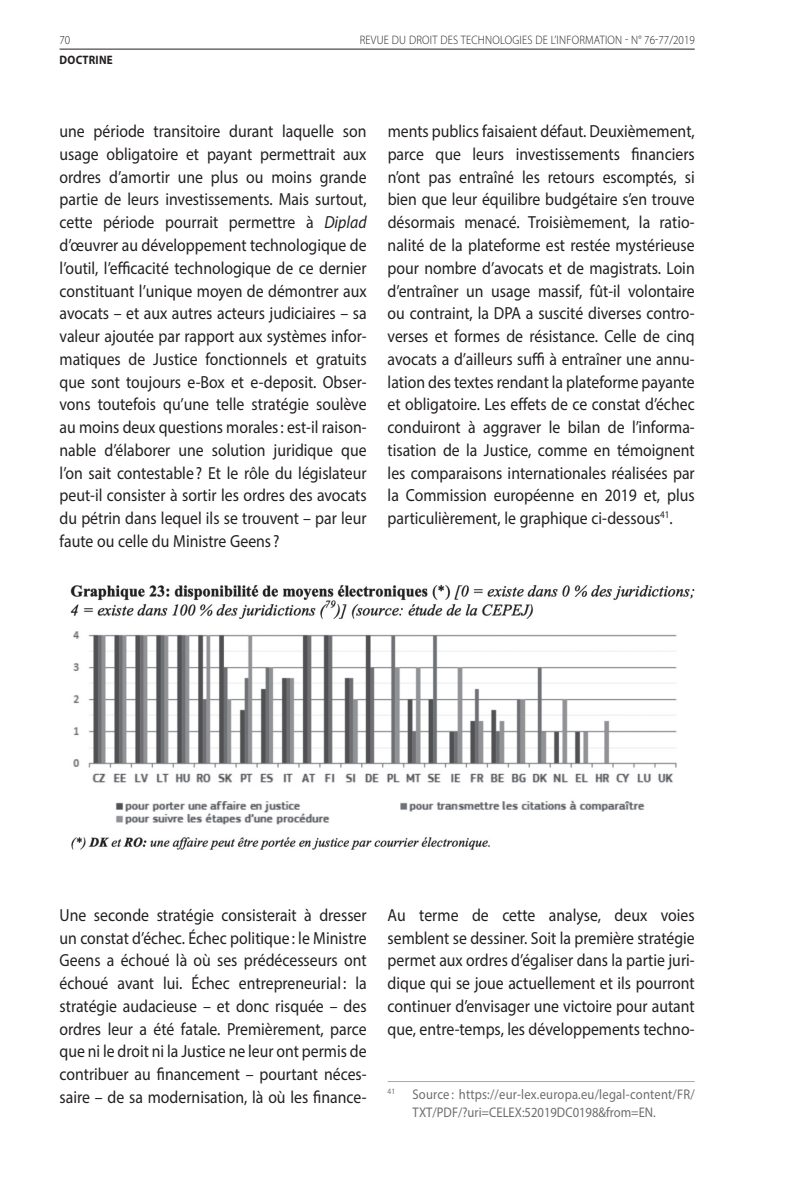
<style>
.page{position:relative;width:794px;height:1191px;background:#fff}
.page>*{position:absolute;margin:0;border:0;box-sizing:border-box;transform-origin:0 0}
.t1{font:17.5px/22.8px "Myriad Pro";color:#231f20;text-align:justify;scale:.9 1}
.t2{font:14px/17.5px "Myriad Pro";letter-spacing:.01em;color:#6c6d70;scale:.9 1}
.t3{font:300 12.25px "Myriad Pro";letter-spacing:.02em;color:#231f20;scale:.9 1}
.t4{font:700 12.25px "Myriad Pro";letter-spacing:.02em;color:#231f20;scale:.9 1}
.s1{font-style:italic}
</style>
<div class="page">
<hr style="left:60px;top:49px;width:634px;height:1px;background:#231f20">
<hr style="left:388px;top:1081px;width:306px;height:1px;background:#a8a9ad">
<img style="left:70px;top:585px;width:624px;height:265px">
<p class="t3" style="left:60px;top:33px;width:13px">70</p>
<p class="t3" style="left:360px;top:33px;width:374px">REVUE DU DROIT DES TECHNOLOGIES DE L’INFORMATION - N° 76-77/2019</p>
<p class="t4" style="left:60px;top:52px;width:60px">DOCTRINE</p>
<p class="t1" style="left:60px;top:120px;width:343px">une période transitoire durant laquelle son usage obligatoire et payant permettrait aux ordres d’amortir une plus ou moins grande partie de leurs investissements. Mais surtout, cette période pourrait permettre à <span class="s1">Diplad </span>d’œuvrer au développement technologique de l’outil, l’efficacité technologique de ce dernier constituant l’unique moyen de démontrer aux avocats – et aux autres acteurs judiciaires – sa valeur ajoutée par rapport aux systèmes infor&shy;matiques de Justice fonctionnels et gratuits que sont toujours e-Box et e-deposit. Obser&shy;vons toutefois qu’une telle stratégie soulève au moins deux questions morales: est-il raison&shy;nable d’élaborer une solution juridique que l’on sait contestable? Et le rôle du législateur peut-il consister à sortir les ordres des avocats du pétrin dans lequel ils se trouvent – par leur faute ou celle du Ministre Geens ?</p>
<p class="t1" style="left:388px;top:120px;width:343px">ments publics faisaient défaut. Deuxièmement, parce que leurs investissements financiers n’ont pas entraîné les retours escomptés, si bien que leur équilibre budgétaire s’en trouve désormais menacé. Troisièmement, la ratio&shy;nalité de la plateforme est restée mystérieuse pour nombre d’avocats et de magistrats. Loin d’entraîner un usage massif, fût-il volontaire ou contraint, la DPA a suscité diverses contro&shy;verses et formes de résistance. Celle de cinq avocats a d’ailleurs suffi à entraîner une annu&shy;lation des textes rendant la plateforme payante et obligatoire. Les effets de ce constat d’échec conduiront à aggraver le bilan de l’informa&shy;tisation de la Justice, comme en témoignent les comparaisons internationales réalisées par la Commission européenne en 2019 et, plus particulièrement, le graphique ci-dessous<sup>41</sup>.</p>
<p class="t1" style="left:60px;top:903px;width:343px">Une seconde stratégie consisterait à dresser un constat d’échec. Échec politique : le Ministre Geens a échoué là où ses prédécesseurs ont échoué avant lui. Échec entrepreneurial : la stratégie audacieuse – et donc risquée – des ordres leur a été fatale. Premièrement, parce que ni le droit ni la Justice ne leur ont permis de contribuer au financement – pourtant néces&shy;saire – de sa modernisation, là où les finance-</p>
<p class="t1" style="left:388px;top:903px;width:343px">Au terme de cette analyse, deux voies semblent se dessiner. Soit la première stratégie permet aux ordres d’égaliser dans la partie juri&shy;dique qui se joue actuellement et ils pourront continuer d’envisager une victoire pour autant que, entre-temps, les développements techno-</p>
<p class="t2" style="left:412px;top:1085px;width:315px;text-indent:-25px"><sup>41</sup> Source : https://eur-lex.europa.eu/legal-content/FR/<br>TXT/PDF/?uri=CELEX:52019DC0198&amp;from=EN.</p>
</div>
